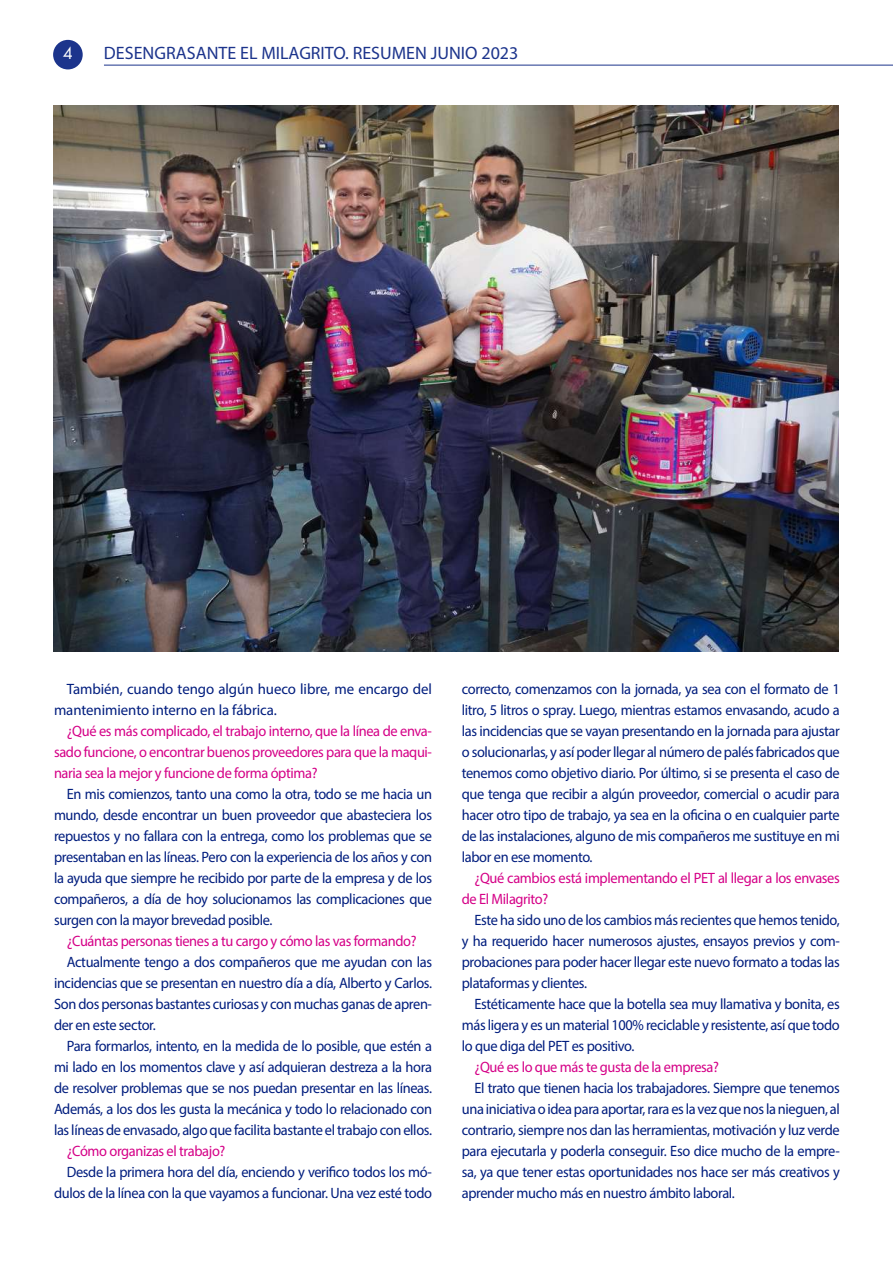
<style>
.page{position:relative;width:893px;height:1263px;background:#fff}
.page>*{position:absolute;margin:0;border:0;box-sizing:border-box;transform-origin:0 0}
.t1{font:18px "Myriad Pro";color:#1c348c}
.t2{font:18px "Futura PT";color:#fff}
.t3{font:15px/21px "Myriad Pro";letter-spacing:-.025em;color:#001d7e;text-align:justify;scale:.96 1}
.t4{font:15px/21px "Myriad Pro";letter-spacing:-.025em;color:#d50087;text-align:justify;scale:.96 1}
.t5{font:15px/21px "Myriad Pro";letter-spacing:-.005em;color:#001d7e}
</style>
<div class="page">
<div style="left:53px;top:40px;width:30px;height:29px;background:#1c348c;border-radius:50%"></div>
<hr style="left:104px;top:65px;width:789px;height:1px;background:#1c348c">
<img style="left:53px;top:106px;width:786px;height:546px">
<p class="t2" style="left:63px;top:42px;width:12px">4</p>
<p class="t1" style="left:104px;top:42px;width:416px">DESENGRASANTE EL MILAGRITO. RESUMEN JUNIO 2023</p>
<p class="t5" style="left:54px;top:678px;width:379px;text-indent:13px">También, cuando tengo algún hueco libre, me encargo del mantenimiento interno en la fábrica.</p>
<p class="t4" style="left:54px;top:720px;width:395px;text-indent:13px">¿Qué es más complicado, el trabajo interno, que la línea de enva&shy;sado funcione, o encontrar buenos proveedores para que la maqui&shy;naria sea la mejor y funcione de forma óptima?</p>
<p class="t3" style="left:54px;top:783px;width:395px;text-indent:13px">En mis comienzos, tanto una como la otra, todo se me hacia un mundo, desde encontrar un buen proveedor que abasteciera los repuestos y no fallara con la entrega, como los problemas que se presentaban en las líneas. Pero con la experiencia de los años y con la ayuda que siempre he recibido por parte de la empresa y de los compañeros, a día de hoy solucionamos las complicaciones que surgen con la mayor brevedad posible.</p>
<p class="t4" style="left:67px;top:930px;width:366px">¿Cuántas personas tienes a tu cargo y cómo las vas formando?</p>
<p class="t3" style="left:54px;top:951px;width:395px;text-indent:13px">Actualmente tengo a dos compañeros que me ayudan con las incidencias que se presentan en nuestro día a día, Alberto y Carlos.<br>Son dos personas bastantes curiosas y con muchas ganas de apren&shy;der en este sector.</p>
<p class="t3" style="left:54px;top:1035px;width:395px;text-indent:13px">Para formarlos, intento, en la medida de lo posible, que estén a mi lado en los momentos clave y así adquieran destreza a la hora de resolver problemas que se nos puedan presentar en las líneas.<br>Además, a los dos les gusta la mecánica y todo lo relacionado con las líneas de envasado, algo que facilita bastante el trabajo con ellos.</p>
<p class="t4" style="left:67px;top:1140px;width:167px">¿Cómo organizas el trabajo?</p>
<p class="t3" style="left:54px;top:1161px;width:395px;text-align:right">Desde la primera hora del día, enciendo y verifico todos los mó&shy;dulos de la línea con la que vayamos a funcionar. Una vez esté todo</p>
<p class="t3" style="left:462px;top:678px;width:395px">correcto, comenzamos con la jornada, ya sea con el formato de 1 litro, 5 litros o spray. Luego, mientras estamos envasando, acudo a las incidencias que se vayan presentando en la jornada para ajustar o solucionarlas, y así poder llegar al número de palés fabricados que tenemos como objetivo diario. Por último, si se presenta el caso de que tenga que recibir a algún proveedor, comercial o acudir para hacer otro tipo de trabajo, ya sea en la oficina o en cualquier parte de las instalaciones, alguno de mis compañeros me sustituye en mi labor en ese momento.</p>
<p class="t4" style="left:462px;top:867px;width:395px;text-indent:13px">¿Qué cambios está implementando el PET al llegar a los envases de El Milagrito?</p>
<p class="t3" style="left:462px;top:909px;width:395px;text-indent:13px">Este ha sido uno de los cambios más recientes que hemos tenido, y ha requerido hacer numerosos ajustes, ensayos previos y com&shy;probaciones para poder hacer llegar este nuevo formato a todas las plataformas y clientes.</p>
<p class="t3" style="left:462px;top:993px;width:395px;text-indent:13px">Estéticamente hace que la botella sea muy llamativa y bonita, es más ligera y es un material 100% reciclable y resistente, así que todo lo que diga del PET es positivo.</p>
<p class="t4" style="left:475px;top:1056px;width:256px">¿Qué es lo que más te gusta de la empresa?</p>
<p class="t3" style="left:462px;top:1077px;width:395px;text-indent:13px">El trato que tienen hacia los trabajadores. Siempre que tenemos una iniciativa o idea para aportar, rara es la vez que nos la nieguen, al contrario, siempre nos dan las herramientas, motivación y luz verde para ejecutarla y poderla conseguir. Eso dice mucho de la empre&shy;sa, ya que tener estas oportunidades nos hace ser más creativos y aprender mucho más en nuestro ámbito laboral.</p>
</div>
